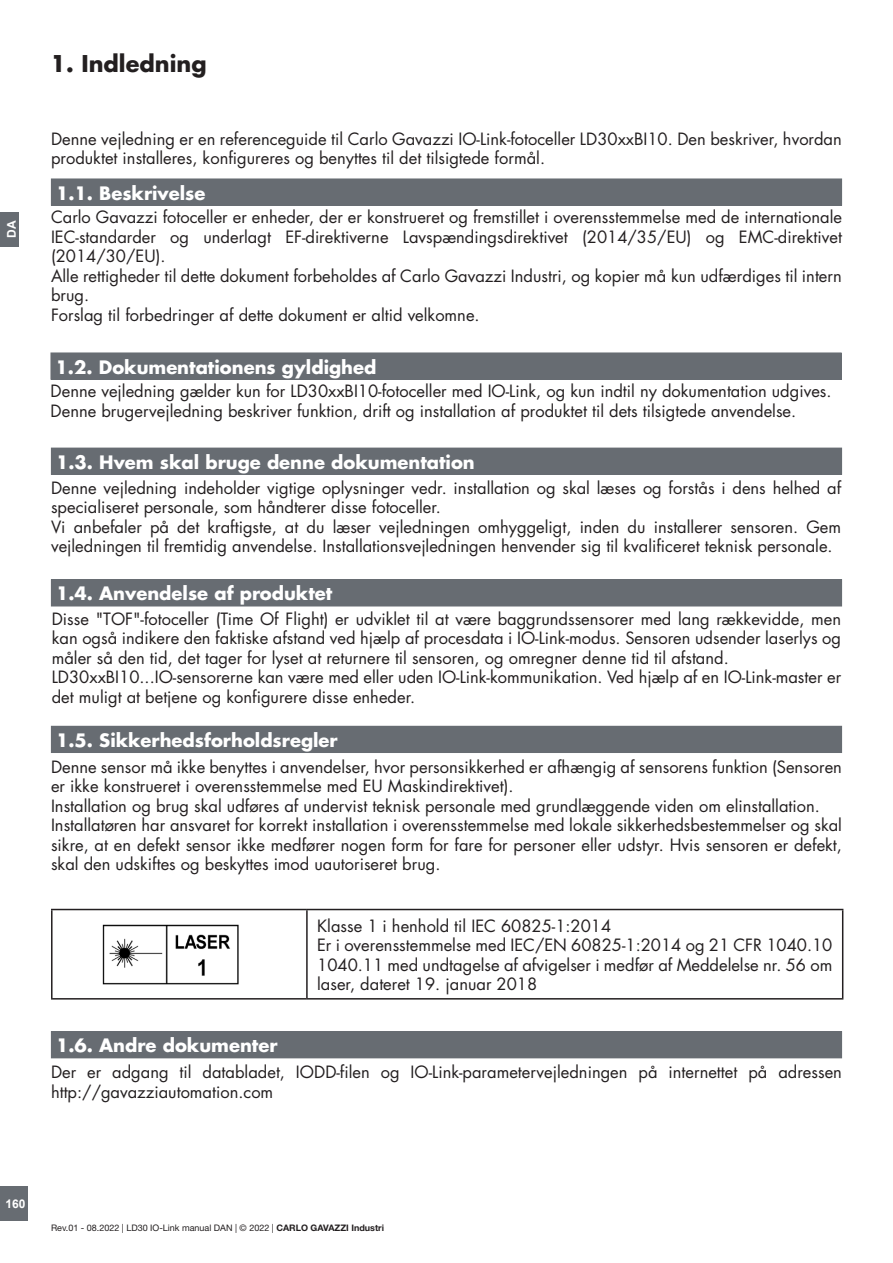
<style>
.page{position:relative;width:893px;height:1263px;background:#fff}
.page>*{position:absolute;margin:0;border:0;box-sizing:border-box;transform-origin:0 0}
.Chapters{font:700 22.5px "Futura Std";color:#231f20}
.Mellemrubrik{font:700 18px "Futura Std";color:#fff}
.t1{font:16.5px/19.5px "Futura Std";color:#231f20}
.t2{font:700 12px "Arial";color:#fff}
.t3{font:9px "Helvetica Neue LT Std";color:#231f20}
.s1{font-weight:700}
</style>
<div class="page">
<div style="left:0;top:1186px;width:28px;height:34px;background:#676c72"></div>
<div style="left:0;top:213px;width:19px;height:34px;background:#676c72"></div>
<div style="left:51px;top:353px;width:790px;height:26px;background:#676c72"></div>
<div style="left:51px;top:353px;width:790px;height:27px;border:1px solid #676c72"></div>
<div style="left:51px;top:448px;width:791px;height:26px;background:#676c72"></div>
<div style="left:51px;top:448px;width:791px;height:27px;border:1px solid #676c72"></div>
<div style="left:51px;top:580px;width:791px;height:26px;background:#676c72"></div>
<div style="left:51px;top:579px;width:791px;height:27px;border:1px solid #676c72"></div>
<div style="left:51px;top:1032px;width:791px;height:26px;background:#676c72"></div>
<div style="left:51px;top:1031px;width:791px;height:27px;border:1px solid #676c72"></div>
<div style="left:51px;top:726px;width:791px;height:26px;background:#676c72"></div>
<div style="left:51px;top:726px;width:791px;height:27px;border:1px solid #676c72"></div>
<div style="left:51px;top:179px;width:791px;height:26px;background:#676c72"></div>
<div style="left:51px;top:179px;width:791px;height:27px;border:1px solid #676c72"></div>
<img style="left:102px;top:924px;width:137px;height:61px">
<hr style="left:51px;top:909px;width:256px;height:1px;background:#231f20">
<hr style="left:51px;top:910px;width:2px;height:88px;background:#231f20">
<hr style="left:307px;top:909px;width:536px;height:1px;background:#231f20">
<hr style="left:306px;top:910px;width:2px;height:88px;background:#231f20">
<hr style="left:842px;top:910px;width:1px;height:88px;background:#231f20">
<hr style="left:51px;top:998px;width:256px;height:1px;background:#231f20">
<hr style="left:307px;top:998px;width:536px;height:1px;background:#231f20">
<p class="t2" style="left:3px;top:238px;width:19px;rotate:-90deg">DA</p>
<p class="Chapters" style="left:51px;top:49px;width:158px">1. Indledning</p>
<p class="t1" style="left:51px;top:129px;width:792px">Denne vejledning er en referenceguide til Carlo Gavazzi IO-Link-fotoceller LD30xxBI10. Den beskriver, hvordan produktet installeres, konfigureres og benyttes til det tilsigtede formål.</p>
<p class="Mellemrubrik" style="left:56px;top:181px;width:151px">1.1. Beskrivelse</p>
<p class="t1" style="left:51px;top:208px;width:792px;text-align:justify">Carlo Gavazzi fotoceller er enheder, der er konstrueret og fremstillet i overensstemmelse med de internationale IEC-standarder og underlagt EF-direktiverne Lavspændingsdirektivet (2014/35/EU) og EMC-direktivet (2014/30/EU).</p>
<p class="t1" style="left:51px;top:266px;width:792px">Alle rettigheder til dette dokument forbeholdes af Carlo Gavazzi Industri, og kopier må kun udfærdiges til intern brug.</p>
<p class="t1" style="left:51px;top:305px;width:430px">Forslag til forbedringer af dette dokument er altid velkomne.</p>
<p class="Mellemrubrik" style="left:56px;top:355px;width:322px">1.2. Dokumentationens gyldighed</p>
<p class="t1" style="left:51px;top:382px;width:782px">Denne vejledning gælder kun for LD30xxBI10-fotoceller med IO-Link, og kun indtil ny dokumentation udgives.</p>
<p class="t1" style="left:51px;top:401px;width:747px">Denne brugervejledning beskriver funktion, drift og installation af produktet til dets tilsigtede anvendelse.</p>
<p class="Mellemrubrik" style="left:56px;top:450px;width:420px">1.3. Hvem skal bruge denne dokumentation</p>
<p class="t1" style="left:51px;top:478px;width:792px">Denne vejledning indeholder vigtige oplysninger vedr. installation og skal læses og forstås i dens helhed af specialiseret personale, som håndterer disse fotoceller.</p>
<p class="t1" style="left:51px;top:517px;width:792px">Vi anbefaler på det kraftigste, at du læser vejledningen omhyggeligt, inden du installerer sensoren. Gem vejledningen til fremtidig anvendelse. Installationsvejledningen henvender sig til kvalificeret teknisk personale.</p>
<p class="Mellemrubrik" style="left:56px;top:582px;width:278px">1.4. Anvendelse af produktet</p>
<p class="t1" style="left:52px;top:609px;width:791px;text-align:justify">Disse "TOF"-fotoceller (Time Of Flight) er udviklet til at være baggrundssensorer med lang rækkevidde, men kan også indikere den faktiske afstand ved hjælp af procesdata i IO-Link-modus. Sensoren udsender laserlys og måler så den tid, det tager for lyset at returnere til sensoren, og omregner denne tid til afstand.</p>
<p class="t1" style="left:52px;top:668px;width:791px">LD30xxBI10...IO-sensorerne kan være med eller uden IO-Link-kommunikation. Ved hjælp af en IO-Link-master er det muligt at betjene og konfigurere disse enheder.</p>
<p class="Mellemrubrik" style="left:56px;top:728px;width:283px">1.5. Sikkerhedsforholdsregler</p>
<p class="t1" style="left:51px;top:757px;width:792px">Denne sensor må ikke benyttes i anvendelser, hvor personsikkerhed er afhængig af sensorens funktion (Sensoren er ikke konstrueret i overensstemmelse med EU Maskindirektivet).</p>
<p class="t1" style="left:51px;top:796px;width:770px">Installation og brug skal udføres af undervist teknisk personale med grundlæggende viden om elinstallation.</p>
<p class="t1" style="left:51px;top:816px;width:792px;text-align:justify">Installatøren har ansvaret for korrekt installation i overensstemmelse med lokale sikkerhedsbestemmelser og skal sikre, at en defekt sensor ikke medfører nogen form for fare for personer eller udstyr. Hvis sensoren er defekt, skal den udskiftes og beskyttes imod uautoriseret brug.</p>
<p class="t1" style="left:317px;top:916px;width:296px">Klasse 1 i henhold til IEC 60825-1:2014</p>
<p class="t1" style="left:317px;top:935px;width:517px;text-align:justify">Er i overensstemmelse med IEC/EN 60825-1:2014 og 21 CFR 1040.10<br>1040.11 med undtagelse af afvigelser i medfør af Meddelelse nr. 56 om laser, dateret 19. januar 2018</p>
<p class="Mellemrubrik" style="left:56px;top:1033px;width:223px">1.6. Andre dokumenter</p>
<p class="t1" style="left:51px;top:1062px;width:792px">Der er adgang til databladet, IODD-filen og IO-Link-parametervejledningen på internettet på adressen http://gavazziautomation.com</p>
<p class="t2" style="left:5px;top:1195px;width:22px">160</p>
<p class="t3" style="left:51px;top:1223px;width:334px">Rev.01 - 08.2022 | LD30 IO-Link manual DAN | © 2022 | <span class="s1">CARLO GAVAZZI Industri</span></p>
</div>
